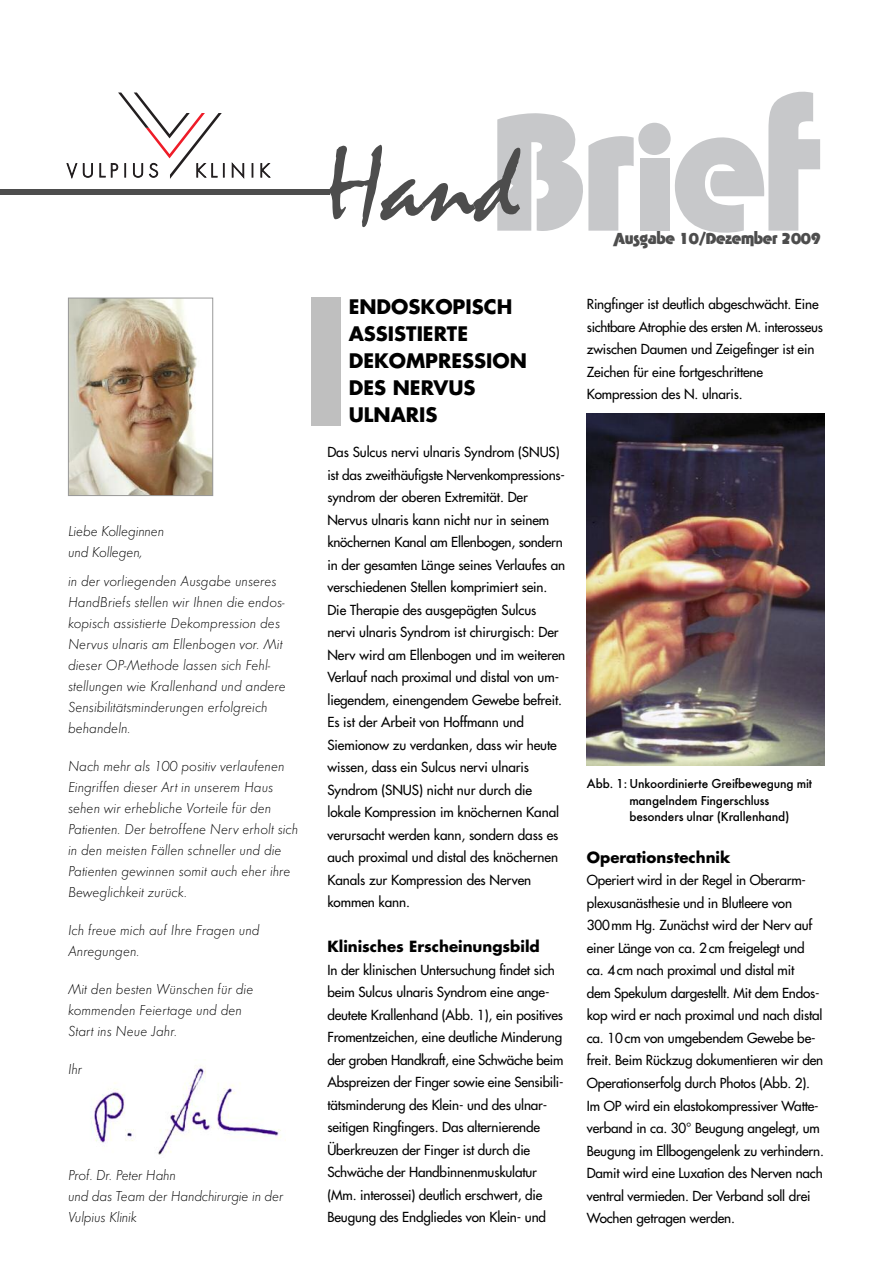
<style>
.page{position:relative;width:893px;height:1263px;background:#fff}
.page>*{position:absolute;margin:0;border:0;box-sizing:border-box;transform-origin:0 0}
.t1{font:109.8px "Mistral";color:#4d4d4d}
.t2{font:700 19.5px/27px "Futura";color:#000}
.t3{font:italic 300 15px/21px "Futura T";color:#000}
.t4{font:700 15px "Futura";color:#000}
.t5{font:13.5px/22.5px "Futura";letter-spacing:-.01em;color:#000}
.t6{font:500 13.5px/16.5px "Futura T";letter-spacing:-.01em;color:#000}
.t7{font:700 13.5px "Tabasco";letter-spacing:-.025em;color:#4d4d4d}
</style>
<div class="page">
<img style="left:91px;top:1065px;width:195px;height:90px">
<div style="left:311px;top:298px;width:29px;height:128px;background:#bfbfbf"></div>
<svg style="left:66px;top:163px;width:27px;height:16px"></svg>
<svg style="left:232px;top:162px;width:12px;height:17px"></svg>
<svg style="left:252px;top:163px;width:1px;height:14px"></svg>
<svg style="left:260px;top:163px;width:11px;height:15px"></svg>
<svg style="left:99px;top:93px;width:126px;height:86px"></svg>
<div style="left:640px;top:159px;width:30px;height:72px;background:#c7c8ca"></div>
<svg style="left:675px;top:91px;width:145px;height:142px"></svg>
<div style="left:639px;top:124px;width:30px;height:30px;background:#c7c8ca;border-radius:50%"></div>
<div style="left:638px;top:123px;width:33px;height:32px;border:2px solid #c7c8ca;border-radius:50%"></div>
<svg style="left:497px;top:113px;width:137px;height:118px"></svg>
<div style="left:0;top:189px;width:330px;height:5px;background:#4d4d4d"></div>
<img style="left:70px;top:300px;width:141px;height:194px">
<div style="left:68px;top:298px;width:145px;height:198px;border:1px solid #999"></div>
<img style="left:587px;top:413px;width:238px;height:352px">
<p class="t3" style="left:68px;top:520px;width:98px">Liebe Kolleginnen und Kollegen,</p>
<p class="t3" style="left:68px;top:570px;width:219px">in der vorliegenden Ausgabe unseres HandBriefs stellen wir Ihnen die endos&shy;kopisch assistierte Dekompression des Nervus ulnaris am Ellenbogen vor. Mit dieser OP-Methode lassen sich Fehl&shy;stellungen wie Krallenhand und andere Sensibilitätsminderungen erfolgreich behandeln.</p>
<p class="t3" style="left:68px;top:755px;width:232px">Nach mehr als 100 positiv verlaufenen Eingriffen dieser Art in unserem Haus sehen wir erhebliche Vorteile für den Patienten. Der betroffene Nerv erholt sich in den meisten Fällen schneller und die Patienten gewinnen somit auch eher ihre Beweglichkeit zurück.</p>
<p class="t3" style="left:68px;top:919px;width:193px">Ich freue mich auf Ihre Fragen und<br>Anregungen.</p>
<p class="t3" style="left:68px;top:979px;width:187px">Mit den besten Wünschen für die kommenden Feiertage und den<br>Start ins Neue Jahr.</p>
<p class="t3" style="left:68px;top:1059px;width:15px">Ihr</p>
<p class="t3" style="left:68px;top:1165px;width:217px">Prof. Dr. Peter Hahn<br>und das Team der Handchirurgie in der<br>Vulpius Klinik</p>
<h1 class="t1" style="left:327px;top:118px;width:195px">Hand</h1>
<h2 class="t2" style="left:349px;top:295px;width:180px">ENDOSKOPISCH<br>ASSISTIERTE<br>DEKOMPRESSION<br>DES NERVUS<br>ULNARIS</h2>
<p class="t5" style="left:327px;top:442px;width:239px">Das Sulcus nervi ulnaris Syndrom (SNUS) ist das zweithäufigste Nervenkompressions&shy;syndrom der oberen Extremität. Der Nervus ulnaris kann nicht nur in seinem knöchernen Kanal am Ellenbogen, sondern in der gesamten Länge seines Verlaufes an verschiedenen Stellen komprimiert sein.<br>Die Therapie des ausgepägten Sulcus nervi ulnaris Syndrom ist chirurgisch: Der Nerv wird am Ellenbogen und im weiteren Verlauf nach proximal und distal von um&shy;liegendem, einengendem Gewebe befreit.<br>Es ist der Arbeit von Hoffmann und Siemionow zu verdanken, dass wir heute wissen, dass ein Sulcus nervi ulnaris Syndrom (SNUS) nicht nur durch die lokale Kompression im knöchernen Kanal verursacht werden kann, sondern dass es auch proximal und distal des knöchernen Kanals zur Kompression des Nerven kommen kann.</p>
<p class="t4" style="left:327px;top:939px;width:214px">Klinisches Erscheinungsbild</p>
<p class="t5" style="left:327px;top:959px;width:238px">In der klinischen Untersuchung findet sich beim Sulcus ulnaris Syndrom eine ange&shy;deutete Krallenhand (Abb. 1), ein positives Fromentzeichen, eine deutliche Minderung der groben Handkraft, eine Schwäche beim Abspreizen der Finger sowie eine Sensibili&shy;tätsminderung des Klein- und des ulnar&shy;seitigen Ringfingers. Das alternierende Überkreuzen der Finger ist durch die Schwäche der Handbinnenmuskulatur (Mm. interossei) deutlich erschwert, die Beugung des Endgliedes von Klein- und</p>
<p class="t7" style="left:613px;top:231px;width:209px">Ausgabe 10/Dezember 2009</p>
<p class="t5" style="left:587px;top:294px;width:238px">Ringfinger ist deutlich abgeschwächt. Eine sichtbare Atrophie des ersten M. interosseus zwischen Daumen und Zeigefinger ist ein Zeichen für eine fortgeschrittene Kompression des N. ulnaris.</p>
<p class="t6" style="left:629px;top:775px;width:184px;text-indent:-43px">Abb. 1: Unkoordinierte Greifbewegung mit mangelndem Fingerschluss besonders ulnar (Krallenhand)</p>
<p class="t4" style="left:587px;top:850px;width:145px">Operationstechnik</p>
<p class="t5" style="left:587px;top:870px;width:239px">Operiert wird in der Regel in Oberarm&shy;plexusanästhesie und in Blutleere von 300mm Hg. Zunächst wird der Nerv auf einer Länge von ca. 2cm freigelegt und ca. 4cm nach proximal und distal mit<br>dem Spekulum dargestellt. Mit dem Endos&shy;kop wird er nach proximal und nach distal ca. 10cm von umgebendem Gewebe be&shy;freit. Beim Rückzug dokumentieren wir den Operationserfolg durch Photos (Abb. 2).<br>Im OP wird ein elastokompressiver Watte&shy;verband in ca. 30° Beugung angelegt, um Beugung im Ellbogengelenk zu verhindern.<br>Damit wird eine Luxation des Nerven nach ventral vermieden. Der Verband soll drei Wochen getragen werden.</p>
</div>
